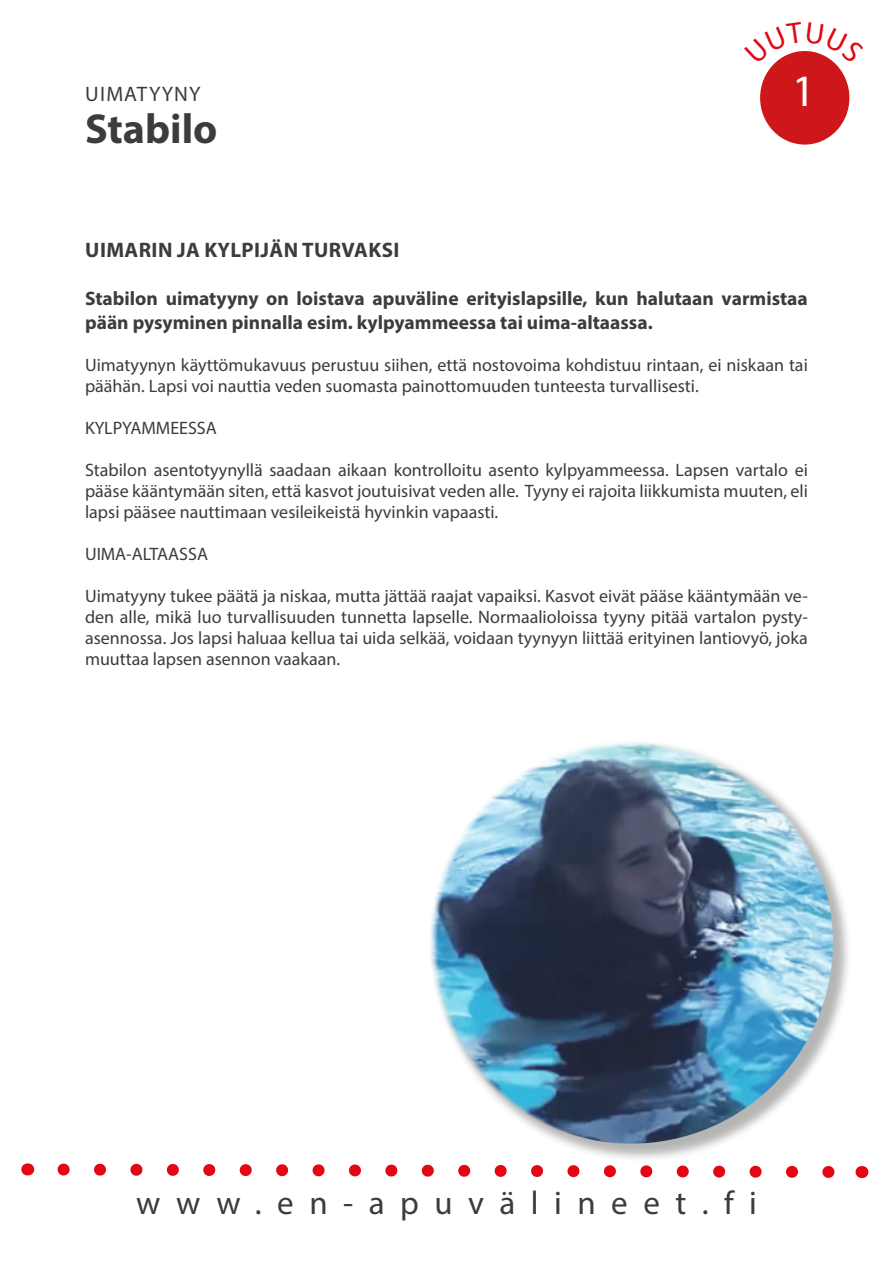
<style>
.page{position:relative;width:893px;height:1263px;background:#fff}
.page>*{position:absolute;margin:0;border:0;box-sizing:border-box;transform-origin:0 0}
.t1{font:45px "Myriad Pro";color:#fff}
.t2{font:700 42px "Myriad Pro";color:#3c3c3b}
.t3{font:33px "Myriad Pro";letter-spacing:.47em;color:#3c3c3b}
.t4{font:700 21px "Myriad Pro";letter-spacing:.02em;color:#3c3c3b}
.t5{font:21px "Myriad Pro";letter-spacing:.055em;color:#3c3c3b}
.t6{font:700 19.5px/24px "Myriad Pro";color:#3c3c3b}
.t7{font:18px/21px "Myriad Pro";color:#3c3c3b;text-align:justify}
</style>
<div class="page">
<div style="left:761px;top:52px;width:88px;height:92px;background:#cd171a;border-radius:50%"></div>
<div style="left:760px;top:51px;width:89px;height:94px;border:2px solid #cd171a;border-radius:50%"></div>
<svg style="left:57px;top:1163px;width:778px;height:15px"></svg>
<svg style="left:27px;top:1163px;width:1px;height:12px"></svg>
<svg style="left:861px;top:1166px;width:1px;height:12px"></svg>
<div style="left:431px;top:742px;width:420px;height:420px;background:#9d9d9c;opacity:.75"></div>
<img style="left:429px;top:740px;width:404px;height:403px;border-radius:202px">
<svg style="left:774px;top:51px;width:62px;height:13px"></svg>
<p class="t5" style="left:85px;top:81px;width:117px">UIMATYYNY</p>
<h2 class="t2" style="left:85px;top:101px;width:134px">Stabilo</h2>
<h1 class="t1" style="left:792px;top:63px;width:25px">1</h1>
<p class="t4" style="left:85px;top:236px;width:316px">UIMARIN JA KYLPIJÄN TURVAKSI</p>
<p class="t6" style="left:85px;top:286px;width:724px">Stabilon uimatyyny on loistava apuväline erityislapsille, kun halutaan varmistaa pään pysyminen pinnalla esim. kylpyammeessa tai uima-altaassa.</p>
<p class="t7" style="left:85px;top:354px;width:724px">Uimatyynyn käyttömukavuus perustuu siihen, että nostovoima kohdistuu rintaan, ei niskaan tai päähän. Lapsi voi nauttia veden suomasta painottomuuden tunteesta turvallisesti.</p>
<p class="t7" style="left:85px;top:417px;width:133px">KYLPYAMMEESSA</p>
<p class="t7" style="left:85px;top:459px;width:724px">Stabilon asentotyynyllä saadaan aikaan kontrolloitu asento kylpyammeessa. Lapsen vartalo ei pääse kääntymään siten, että kasvot joutuisivat veden alle. Tyyny ei rajoita liikkumista muuten, eli lapsi pääsee nauttimaan vesileikeistä hyvinkin vapaasti.</p>
<p class="t7" style="left:85px;top:543px;width:124px">UIMA-ALTAASSA</p>
<p class="t7" style="left:85px;top:585px;width:724px">Uimatyyny tukee päätä ja niskaa, mutta jättää raajat vapaiksi. Kasvot eivät pääse kääntymään ve&shy;den alle, mikä luo turvallisuuden tunnetta lapselle. Normaalioloissa tyyny pitää vartalon pysty&shy;asennossa. Jos lapsi haluaa kellua tai uida selkää, voidaan tyynyyn liittää erityinen lantiovyö, joka muuttaa lapsen asennon vaakaan.</p>
<h3 class="t3" style="left:136px;top:1182px;width:622px">www.en-apuvälineet.fi</h3>
</div>
